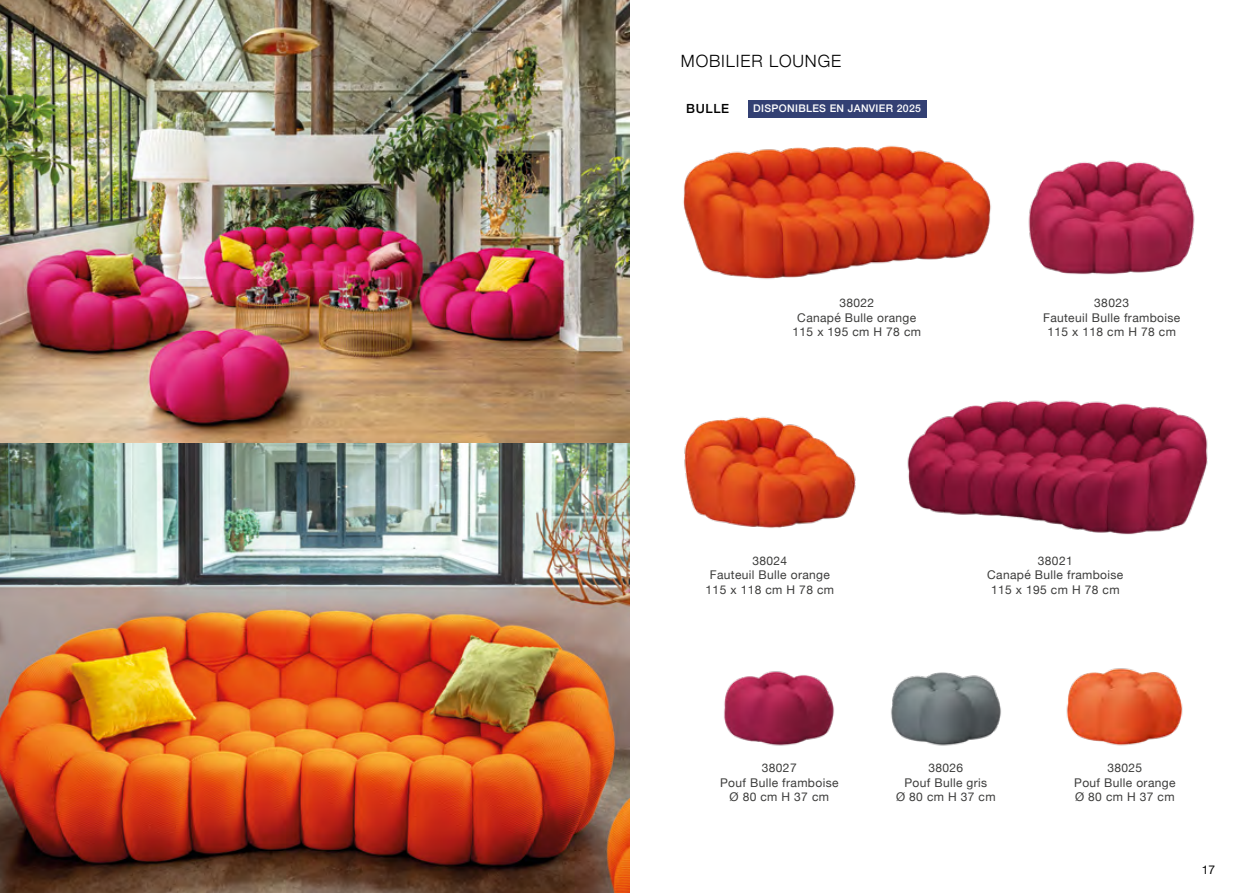
<style>
.page{position:relative;width:1259px;height:893px;background:#fff}
.page>*{position:absolute;margin:0;border:0;box-sizing:border-box;transform-origin:0 0}
.t1{font:300 16.95px "Helvetica Neue";letter-spacing:.05em;color:#000}
.t2{font:500 12.6px "Helvetica Neue";letter-spacing:.05em;color:#000}
.t3{font:12px/14.4px "Helvetica Neue";letter-spacing:.03em;color:#3c3c3b;text-align:center}
.t4{font:12px "Helvetica Neue";color:#000}
.t5{font:500 10.5px "Helvetica Neue";letter-spacing:.03em;color:#fff}
</style>
<div class="page">
<img style="left:684px;top:417px;width:172px;height:111px">
<img style="left:1028px;top:160px;width:167px;height:115px">
<img style="left:0;top:0;width:629px;height:893px">
<img style="left:1066px;top:668px;width:117px;height:78px">
<img style="left:891px;top:672px;width:110px;height:74px">
<img style="left:907px;top:400px;width:301px;height:135px">
<img style="left:683px;top:113px;width:308px;height:166px">
<img style="left:724px;top:671px;width:110px;height:75px">
<div style="left:748px;top:100px;width:178px;height:17px;background:#334073"></div>
<h1 class="t1" style="left:681px;top:48px;width:162px">MOBILIER LOUNGE</h1>
<p class="t2" style="left:686px;top:98px;width:44px">BULLE</p>
<p class="t5" style="left:753px;top:100px;width:169px">DISPONIBLES EN JANVIER 2025</p>
<p class="t3" style="left:792px;top:296px;width:130px">38022<br>Canapé Bulle orange<br>115 x 195 cm H 78 cm</p>
<p class="t3" style="left:1043px;top:296px;width:139px">38023<br>Fauteuil Bulle framboise<br>115 x 118 cm H 78 cm</p>
<p class="t3" style="left:705px;top:554px;width:130px">38024<br>Fauteuil Bulle orange<br>115 x 118 cm H 78 cm</p>
<p class="t3" style="left:987px;top:554px;width:138px">38021<br>Canapé Bulle framboise<br>115 x 195 cm H 78 cm</p>
<p class="t3" style="left:720px;top:761px;width:120px">38027<br>Pouf Bulle framboise<br>Ø 80 cm H 37 cm</p>
<p class="t3" style="left:896px;top:761px;width:101px">38026<br>Pouf Bulle gris<br>Ø 80 cm H 37 cm</p>
<p class="t3" style="left:1074px;top:761px;width:103px">38025<br>Pouf Bulle orange<br>Ø 80 cm H 37 cm</p>
<p class="t4" style="left:1201px;top:861px;width:15px">17</p>
</div>
